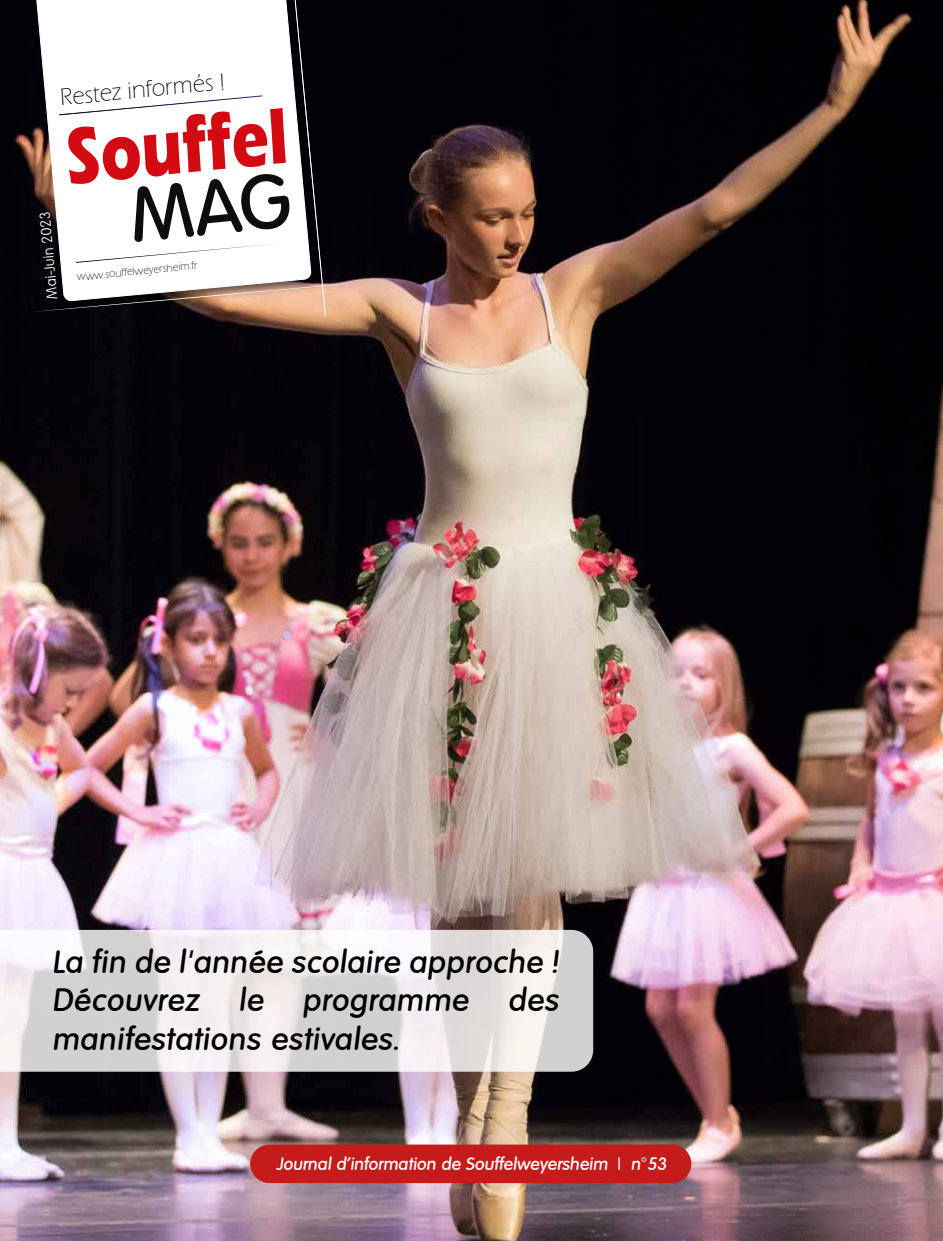
<style>
.page{position:relative;width:943px;height:1241px;background:#fff}
.page>*{position:absolute;margin:0;border:0;box-sizing:border-box;transform-origin:0 0}
.t1{font:700 82.08px "Eras ITC";color:#d30a11;scale:.76 1}
.t2{font:italic 31.5px/38.5px "Elementary SF Bold";letter-spacing:.02em;color:#000;text-align:justify}
.t3{font:300 24.15px "Eras ITC";color:#000}
.t4{font:italic 17.5px "Elementary SF Bold";color:#fff}
.t5{font:14.7px "Elementary SF";color:#fffefe}
.t6{font:300 11.03px "Eras ITC";color:#000}
</style>
<div class="page">
<img style="left:0;top:0;width:943px;height:1240px">
<div style="left:250px;top:1144px;width:441px;height:38px;background:#c61b1b;border-radius:19px"></div>
<svg style="left:0;top:929px;width:593px;height:142px"></svg>
<svg style="left:30px;top:0;width:329px;height:317px"></svg>
<p class="t3" style="left:59px;top:84px;width:167px;rotate:-6deg">Restez informés !</p>
<h1 class="t1" style="left:61px;top:111px;width:294px;rotate:-6deg">Souffel</h1>
<p class="t5" style="left:45px;top:300px;width:89px;rotate:-95deg">Mai-Juin 2023</p>
<p class="t6" style="left:76px;top:271px;width:123px;rotate:-6deg">www.souffelweyersheim.fr</p>
<p class="t2" style="left:52px;top:942px;width:508px">La fin de l'année scolaire approche !<br>Découvrez le programme des manifestations estivales.</p>
<p class="t4" style="left:276px;top:1153px;width:391px">Journal d’information de Souffelweyersheim | n°53</p>
</div>
